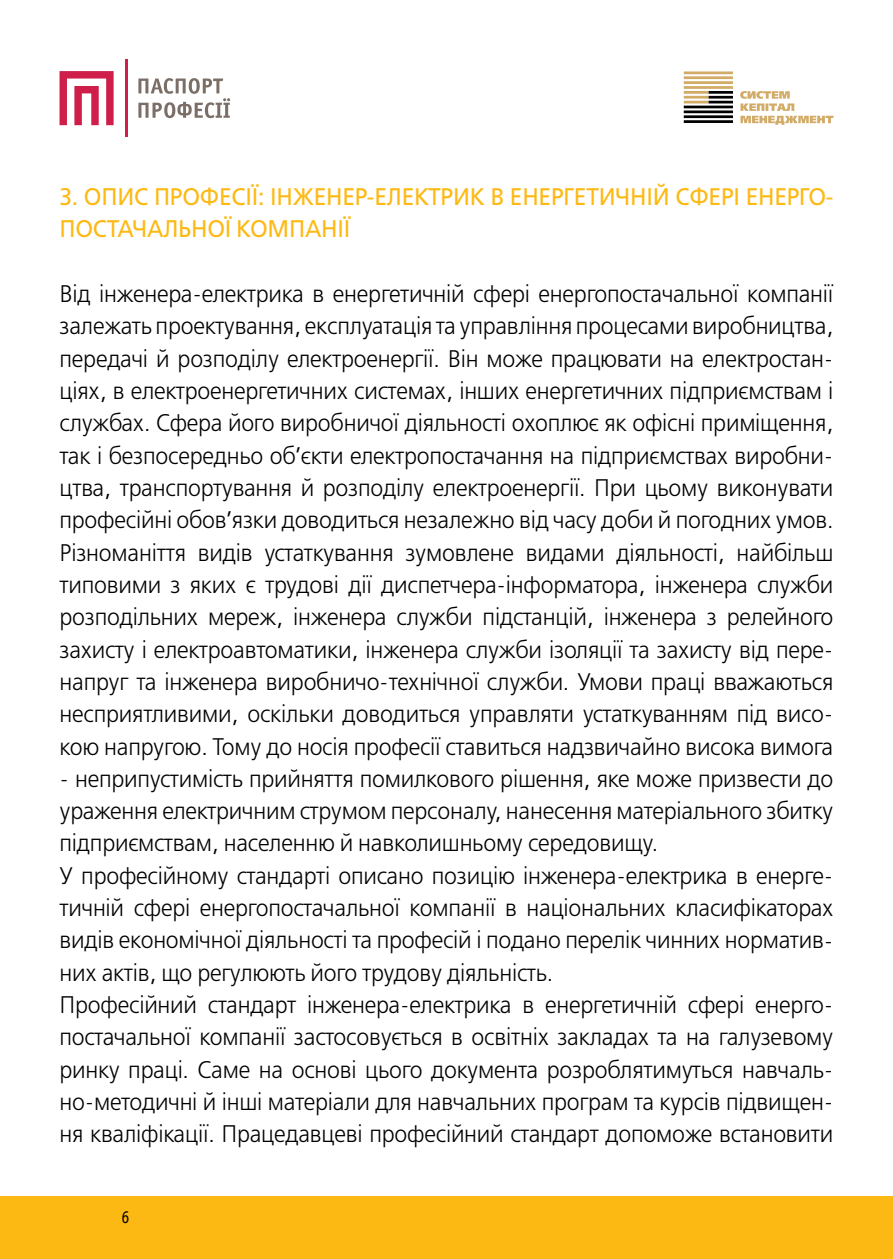
<style>
.page{position:relative;width:893px;height:1259px;background:#fff}
.page>*{position:absolute;margin:0;border:0;box-sizing:border-box;transform-origin:0 0}
.t1{font:24px/32.4px "Free Set Light C";letter-spacing:-.01em;color:#000;text-align:justify;scale:.95 1}
.t2{font:24px/32.4px "Free Set C";letter-spacing:-.01em;color:#fdb913;scale:.95 1}
.t3{font:18px "Officina Sans C";color:#000;scale:.9 1}
</style>
<div class="page">
<svg style="left:684px;top:71px;width:149px;height:54px"></svg>
<div style="left:0;top:1195px;width:893px;height:64px;background:#fdb913"></div>
<hr style="left:125px;top:60px;width:2px;height:77px;background:#cf1e4a">
<svg style="left:60px;top:71px;width:54px;height:54px"></svg>
<svg style="left:138px;top:78px;width:92px;height:40px"></svg>
<p class="t2" style="left:60px;top:181px;width:816px">3. ОПИС ПРОФЕСІЇ: ІНЖЕНЕР-ЕЛЕКТРИК В ЕНЕРГЕТИЧНІЙ СФЕРІ ЕНЕРГО-<br>ПОСТАЧАЛЬНОЇ КОМПАНІЇ</p>
<p class="t1" style="left:60px;top:279px;width:816px">Від інженера-електрика в енергетичній сфері енергопостачальної компанії залежать проектування, експлуатація та управління процесами виробництва, передачі й розподілу електроенергії. Він може працювати на електростан&shy;ціях, в електроенергетичних системах, інших енергетичних підприємствам і службах. Сфера його виробничої діяльності охоплює як офісні приміщення, так і безпосередньо об’єкти електропостачання на підприємствах виробни&shy;цтва, транспортування й розподілу електроенергії. При цьому виконувати професійні обов’язки доводиться незалежно від часу доби й погодних умов.<br>Різноманіття видів устаткування зумовлене видами діяльності, найбільш типовими з яких є трудові дії диспетчера-інформатора, інженера служби розподільних мереж, інженера служби підстанцій, інженера з релейного захисту і електроавтоматики, інженера служби ізоляції та захисту від пере&shy;напруг та інженера виробничо-технічної служби. Умови праці вважаються несприятливими, оскільки доводиться управляти устаткуванням під висо&shy;кою напругою. Тому до носія професії ставиться надзвичайно висока вимога</p>
<p class="t1" style="left:60px;top:763px;width:816px;text-align:left">- неприпустимість прийняття помилкового рішення, яке може призвести до ураження електричним струмом персоналу, нанесення матеріального збитку підприємствам, населенню й навколишньому середовищу.<br>У професійному стандарті описано позицію інженера-електрика в енерге&shy;тичній сфері енергопостачальної компанії в національних класифікаторах видів економічної діяльності та професій і подано перелік чинних норматив&shy;них актів, що регулюють його трудову діяльність.<br>Професійний стандарт інженера-електрика в енергетичній сфері енерго&shy;постачальної компанії застосовується в освітніх закладах та на галузевому ринку праці. Саме на основі цього документа розроблятимуться навчаль&shy;но-методичні й інші матеріали для навчальних програм та курсів підвищен&shy;ня кваліфікації. Працедавцеві професійний стандарт допоможе встановити</p>
<p class="t3" style="left:121px;top:1207px;width:10px">6</p>
</div>
